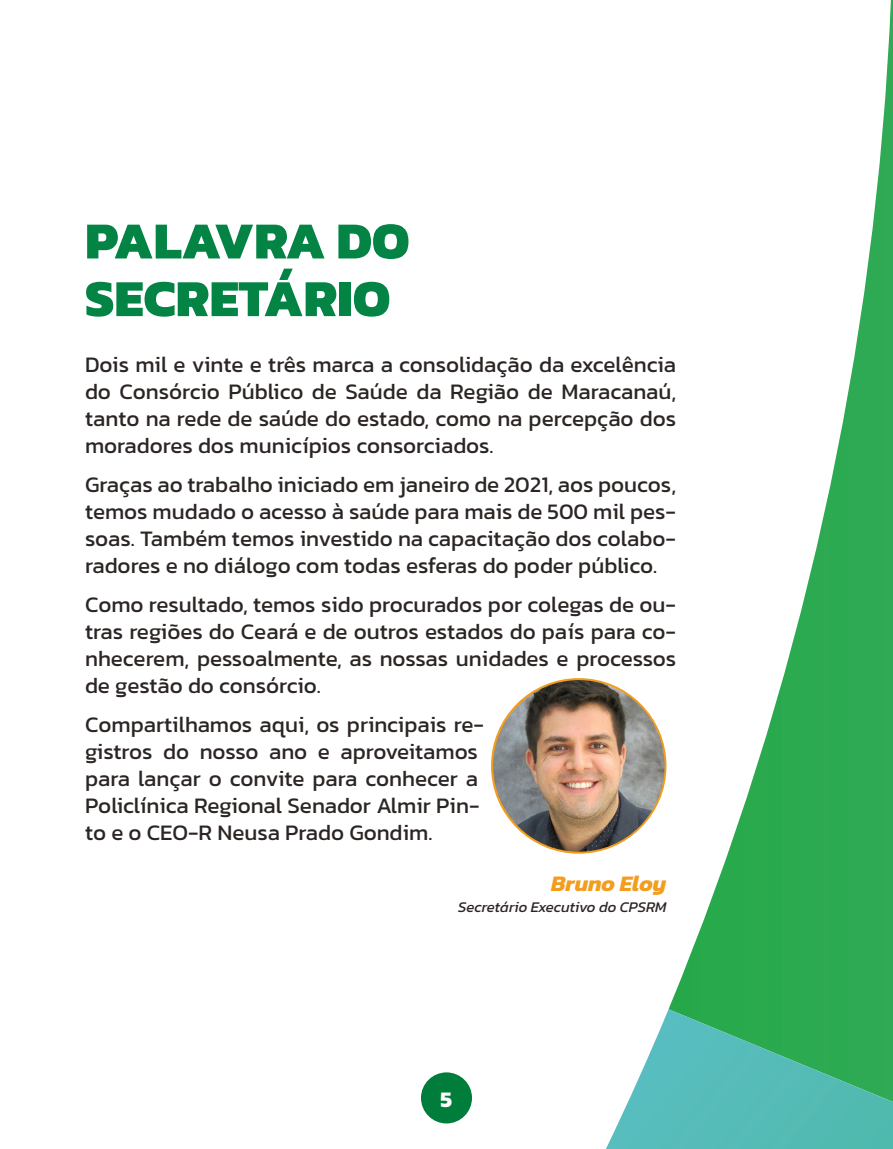
<style>
.page{position:relative;width:893px;height:1149px;background:#fff}
.page>*{position:absolute;margin:0;border:0;box-sizing:border-box;transform-origin:0 0}
.Estilo_de_parágrafo{font:800 52.5px "Kanit";color:#038445}
.Estilo_de_parágrafo-2{font:22.5px/27px "Kanit";color:#2b2523;text-align:justify}
.Estilo_de_parágrafo-3{font:italic 700 22.5px "Kanit";color:#f29d1d}
.t1{font:700 22.5px "Kanit";color:#fff}
.Estilo_de_parágrafo-4{font:italic 15px "Kanit";color:#2b2523}
</style>
<div class="page">
<div style="left:421px;top:1071px;width:51px;height:52px;background:#007d3a;border-radius:50%"></div>
<svg style="left:491px;top:678px;width:175px;height:175px"></svg>
<img style="left:493px;top:680px;width:172px;height:171px;border-radius:86px">
<svg style="left:669px;top:0;width:224px;height:1008px"></svg>
<svg style="left:606px;top:1008px;width:287px;height:140px;background:#5dbea4"></svg>
<p class="Estilo_de_parágrafo" style="left:85px;top:199px;width:326px">PALAVRA DO</p>
<p class="Estilo_de_parágrafo" style="left:85px;top:257px;width:307px">SECRETÁRIO</p>
<p class="Estilo_de_parágrafo-2" style="left:85px;top:350px;width:593px">Dois mil e vinte e três marca a consolidação da excelência do Consórcio Público de Saúde da Região de Maracanaú, tanto na rede de saúde do estado, como na percepção dos moradores dos municípios consorciados.</p>
<p class="Estilo_de_parágrafo-2" style="left:85px;top:470px;width:593px">Graças ao trabalho iniciado em janeiro de 2021, aos poucos, temos mudado o acesso à saúde para mais de 500 mil pes&shy;soas. Também temos investido na capacitação dos colabo&shy;radores e no diálogo com todas esferas do poder público.</p>
<p class="Estilo_de_parágrafo-2" style="left:85px;top:590px;width:593px">Como resultado, temos sido procurados por colegas de ou&shy;tras regiões do Ceará e de outros estados do país para co&shy;nhecerem, pessoalmente, as nossas unidades e processos de gestão do consórcio.</p>
<p class="Estilo_de_parágrafo-2" style="left:85px;top:710px;width:401px;text-align:left">Compartilhamos aqui, os principais re&shy;gistros do nosso ano e aproveitamos para lançar o convite para conhecer a Policlínica Regional Senador Almir Pin&shy;to e o CEO-R Neusa Prado Gondim.</p>
<p class="Estilo_de_parágrafo-3" style="left:551px;top:865px;width:117px">Bruno Eloy</p>
<p class="Estilo_de_parágrafo-4" style="left:458px;top:895px;width:210px">Secretário Executivo do CPSRM</p>
<p class="t1" style="left:441px;top:1081px;width:13px">5</p>
</div>
